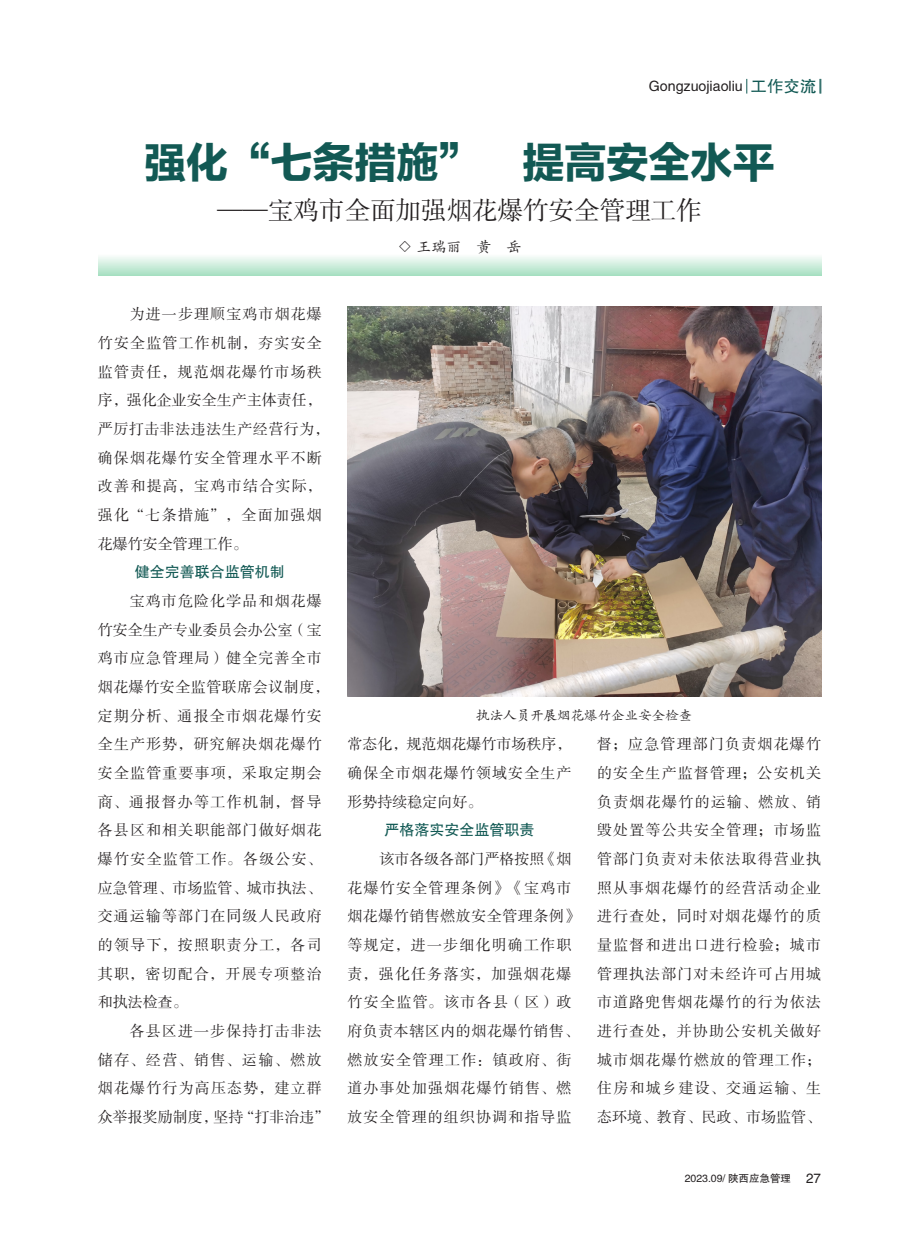
<style>
.page{position:relative;width:919px;height:1238px;background:#fff}
.page>*{position:absolute;margin:0;border:0;box-sizing:border-box;transform-origin:0 0}
.红色大标题{font:42px "FZLTDHJW GB1 0";color:#125954}
.副标题{font:25.5px "FZSSK GBK1 0";color:#231f20}
.内文{font:15px/28.7px "FZSSK GBK1 0";letter-spacing:.075em;color:#231f20}
.绿色内文标题居中{font:15px "FZHTK GBK1 0";color:#125954}
.作者{font:15px "FZKTK GBK1 0";color:#231f20}
.t1{font:14.25px "FZHTK GBK1 0";color:#231f20}
.图片注释{font:13.5px "FZKTK GBK1 0";color:#231f20}
.t2{font:10.5px "FZHTK GBK1 0";color:#231f20}
.s1{font-size:16.5px;color:#125954}
.s2{font-size:13.5px}
</style>
<div class="page">
<svg style="left:746px;top:79px;width:1px;height:15px"></svg>
<svg style="left:819px;top:79px;width:2px;height:15px"></svg>
<svg style="left:98px;top:257px;width:723px;height:19px;background:#caecda"></svg>
<img style="left:347px;top:306px;width:474px;height:390px">
<p class="t1" style="left:648px;top:79px;width:169px">Gongzuojiaoliu <span class="s1">工作交流</span></p>
<p class="红色大标题" style="left:144px;top:139px;width:631px">强化“七条措施” 提高安全水平</p>
<p class="副标题" style="left:217px;top:197px;width:486px">——宝鸡市全面加强烟花爆竹安全管理工作</p>
<p class="作者" style="left:397px;top:239px;width:126px">◇ 王瑞丽 黄 岳</p>
<p class="内文" style="left:98px;top:300px;width:233px;text-indent:32px">为进一步理顺宝鸡市烟花爆竹安全监管工作机制，夯实安全监管责任，规范烟花爆竹市场秩序，强化企业安全生产主体责任，严厉打击非法违法生产经营行为，确保烟花爆竹安全管理水平不断改善和提高，宝鸡市结合实际，强化“七条措施”，全面加强烟花爆竹安全管理工作。</p>
<p class="绿色内文标题居中" style="left:135px;top:563px;width:151px">健全完善联合监管机制</p>
<p class="内文" style="left:98px;top:587px;width:233px;text-indent:32px">宝鸡市危险化学品和烟花爆竹安全生产专业委员会办公室（宝鸡市应急管理局）健全完善全市烟花爆竹安全监管联席会议制度，定期分析、通报全市烟花爆竹安全生产形势，研究解决烟花爆竹安全监管重要事项，采取定期会商、通报督办等工作机制，督导各县区和相关职能部门做好烟花爆竹安全监管工作。各级公安、应急管理、市场监管、城市执法、交通运输等部门在同级人民政府的领导下，按照职责分工，各司其职，密切配合，开展专项整治和执法检查。</p>
<p class="内文" style="left:98px;top:1017px;width:233px;text-indent:32px">各县区进一步保持打击非法储存、经营、销售、运输、燃放烟花爆竹行为高压态势，建立群众举报奖励制度，坚持“打非治违”</p>
<p class="图片注释" style="left:476px;top:708px;width:217px">执法人员开展烟花爆竹企业安全检查</p>
<p class="内文" style="left:347px;top:730px;width:225px;text-align:justify">常态化，规范烟花爆竹市场秩序，确保全市烟花爆竹领域安全生产形势持续稳定向好。</p>
<p class="绿色内文标题居中" style="left:384px;top:821px;width:151px">严格落实安全监管职责</p>
<p class="内文" style="left:347px;top:845px;width:233px;text-indent:32px">该市各级各部门严格按照《烟花爆竹安全管理条例》《宝鸡市烟花爆竹销售燃放安全管理条例》等规定，进一步细化明确工作职责，强化任务落实，加强烟花爆竹安全监管。该市各县（区）政府负责本辖区内的烟花爆竹销售、燃放安全管理工作：镇政府、街道办事处加强烟花爆竹销售、燃放安全管理的组织协调和指导监</p>
<p class="内文" style="left:597px;top:730px;width:225px;text-align:justify">督；应急管理部门负责烟花爆竹的安全生产监督管理；公安机关负责烟花爆竹的运输、燃放、销毁处置等公共安全管理；市场监管部门负责对未依法取得营业执照从事烟花爆竹的经营活动企业进行查处，同时对烟花爆竹的质量监督和进出口进行检验；城市管理执法部门对未经许可占用城市道路兜售烟花爆竹的行为依法进行查处，并协助公安机关做好城市烟花爆竹燃放的管理工作；住房和城乡建设、交通运输、生态环境、教育、民政、市场监管、</p>
<p class="t2" style="left:684px;top:1172px;width:138px">2023.09/ 陕西应急管理 <span class="s2">27</span></p>
</div>
